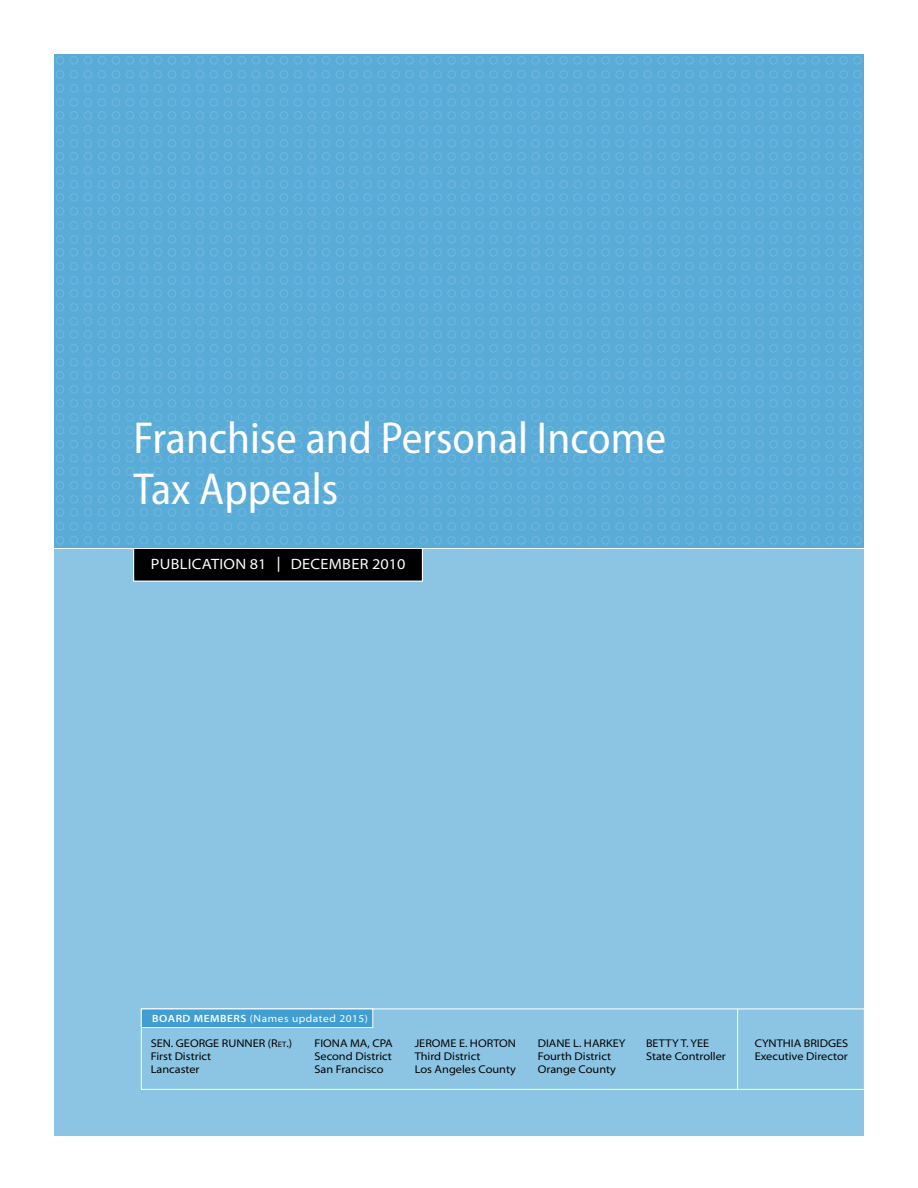
<style>
.page{position:relative;width:918px;height:1188px;background:#fff}
.page>*{position:absolute;margin:0;border:0;box-sizing:border-box;transform-origin:0 0}
.t1{font:semi-condensed 45px/51px "Myriad Pro";color:#fff}
.t2{font:16.5px "Universal Std Newswith Comm Pi";color:#7abce0}
.t3{font:semi-expanded 15px "Myriad Pro";letter-spacing:.02em;color:#fff}
.t4{font:semi-expanded 11.25px/12.8px "Myriad Pro";color:#000}
.t5{font:semi-expanded 10.5px "Myriad Pro";letter-spacing:.05em;color:#fff}
.s1{font-family:"Optima LT Std";font-weight:700;font-stretch:normal}
.s2{font-weight:600}
.s3{font-style:inherit}
.s4{font-size:7.8px}
</style>
<div class="page">
<div style="left:54px;top:549px;width:810px;height:587px;background:#8cc5e4"></div>
<div style="left:134px;top:548px;width:288px;height:33px;background:#000"></div>
<div style="left:133px;top:548px;width:290px;height:34px;border:1px solid #fff"></div>
<div style="left:54px;top:54px;width:810px;height:494px;background:#59abd8"></div>
<div style="left:141px;top:1009px;width:724px;height:81px;border:1px solid #fff"></div>
<div style="left:141px;top:1009px;width:232px;height:19px;background:#409ed2"></div>
<div style="left:141px;top:1009px;width:232px;height:19px;border:1px solid #fff"></div>
<hr style="left:737px;top:1009px;width:1px;height:80px;background:#fff">
<p class="t2" style="left:56px;top:54px;width:808px">• • • • • • • • • • • • • • • • • • • • • • • • • • • • • • • • • • • • • • • • • • • • • • • • • • • • • • • • • •</p>
<p class="t2" style="left:56px;top:68px;width:808px">• • • • • • • • • • • • • • • • • • • • • • • • • • • • • • • • • • • • • • • • • • • • • • • • • • • • • • • • • •</p>
<p class="t2" style="left:56px;top:81px;width:808px">• • • • • • • • • • • • • • • • • • • • • • • • • • • • • • • • • • • • • • • • • • • • • • • • • • • • • • • • • •</p>
<p class="t2" style="left:56px;top:95px;width:808px">• • • • • • • • • • • • • • • • • • • • • • • • • • • • • • • • • • • • • • • • • • • • • • • • • • • • • • • • • •</p>
<p class="t2" style="left:56px;top:109px;width:808px">• • • • • • • • • • • • • • • • • • • • • • • • • • • • • • • • • • • • • • • • • • • • • • • • • • • • • • • • • •</p>
<p class="t2" style="left:56px;top:122px;width:808px">• • • • • • • • • • • • • • • • • • • • • • • • • • • • • • • • • • • • • • • • • • • • • • • • • • • • • • • • • •</p>
<p class="t2" style="left:56px;top:136px;width:808px">• • • • • • • • • • • • • • • • • • • • • • • • • • • • • • • • • • • • • • • • • • • • • • • • • • • • • • • • • •</p>
<p class="t2" style="left:56px;top:150px;width:808px">• • • • • • • • • • • • • • • • • • • • • • • • • • • • • • • • • • • • • • • • • • • • • • • • • • • • • • • • • •</p>
<p class="t2" style="left:56px;top:163px;width:808px">• • • • • • • • • • • • • • • • • • • • • • • • • • • • • • • • • • • • • • • • • • • • • • • • • • • • • • • • • •</p>
<p class="t2" style="left:56px;top:177px;width:808px">• • • • • • • • • • • • • • • • • • • • • • • • • • • • • • • • • • • • • • • • • • • • • • • • • • • • • • • • • •</p>
<p class="t2" style="left:56px;top:191px;width:808px">• • • • • • • • • • • • • • • • • • • • • • • • • • • • • • • • • • • • • • • • • • • • • • • • • • • • • • • • • •</p>
<p class="t2" style="left:56px;top:205px;width:808px">• • • • • • • • • • • • • • • • • • • • • • • • • • • • • • • • • • • • • • • • • • • • • • • • • • • • • • • • • •</p>
<p class="t2" style="left:56px;top:218px;width:808px">• • • • • • • • • • • • • • • • • • • • • • • • • • • • • • • • • • • • • • • • • • • • • • • • • • • • • • • • • •</p>
<p class="t2" style="left:56px;top:232px;width:808px">• • • • • • • • • • • • • • • • • • • • • • • • • • • • • • • • • • • • • • • • • • • • • • • • • • • • • • • • • •</p>
<p class="t2" style="left:56px;top:246px;width:808px">• • • • • • • • • • • • • • • • • • • • • • • • • • • • • • • • • • • • • • • • • • • • • • • • • • • • • • • • • •</p>
<p class="t2" style="left:56px;top:259px;width:808px">• • • • • • • • • • • • • • • • • • • • • • • • • • • • • • • • • • • • • • • • • • • • • • • • • • • • • • • • • •</p>
<p class="t2" style="left:56px;top:273px;width:808px">• • • • • • • • • • • • • • • • • • • • • • • • • • • • • • • • • • • • • • • • • • • • • • • • • • • • • • • • • •</p>
<p class="t2" style="left:56px;top:287px;width:808px">• • • • • • • • • • • • • • • • • • • • • • • • • • • • • • • • • • • • • • • • • • • • • • • • • • • • • • • • • •</p>
<p class="t2" style="left:56px;top:300px;width:808px">• • • • • • • • • • • • • • • • • • • • • • • • • • • • • • • • • • • • • • • • • • • • • • • • • • • • • • • • • •</p>
<p class="t2" style="left:56px;top:314px;width:808px">• • • • • • • • • • • • • • • • • • • • • • • • • • • • • • • • • • • • • • • • • • • • • • • • • • • • • • • • • •</p>
<p class="t2" style="left:56px;top:328px;width:808px">• • • • • • • • • • • • • • • • • • • • • • • • • • • • • • • • • • • • • • • • • • • • • • • • • • • • • • • • • •</p>
<p class="t2" style="left:56px;top:341px;width:808px">• • • • • • • • • • • • • • • • • • • • • • • • • • • • • • • • • • • • • • • • • • • • • • • • • • • • • • • • • •</p>
<p class="t2" style="left:56px;top:355px;width:808px">• • • • • • • • • • • • • • • • • • • • • • • • • • • • • • • • • • • • • • • • • • • • • • • • • • • • • • • • • •</p>
<p class="t2" style="left:56px;top:369px;width:808px">• • • • • • • • • • • • • • • • • • • • • • • • • • • • • • • • • • • • • • • • • • • • • • • • • • • • • • • • • •</p>
<p class="t2" style="left:56px;top:383px;width:808px">• • • • • • • • • • • • • • • • • • • • • • • • • • • • • • • • • • • • • • • • • • • • • • • • • • • • • • • • • •</p>
<p class="t2" style="left:56px;top:396px;width:808px">• • • • • • • • • • • • • • • • • • • • • • • • • • • • • • • • • • • • • • • • • • • • • • • • • • • • • • • • • •</p>
<p class="t2" style="left:56px;top:410px;width:808px">• • • • • • • • • • • • • • • • • • • • • • • • • • • • • • • • • • • • • • • • • • • • • • • • • • • • • • • • • •</p>
<p class="t2" style="left:56px;top:424px;width:808px">• • • • • • • • • • • • • • • • • • • • • • • • • • • • • • • • • • • • • • • • • • • • • • • • • • • • • • • • • •</p>
<p class="t2" style="left:56px;top:437px;width:808px">• • • • • • • • • • • • • • • • • • • • • • • • • • • • • • • • • • • • • • • • • • • • • • • • • • • • • • • • • •</p>
<p class="t2" style="left:56px;top:451px;width:808px">• • • • • • • • • • • • • • • • • • • • • • • • • • • • • • • • • • • • • • • • • • • • • • • • • • • • • • • • • •</p>
<p class="t2" style="left:56px;top:465px;width:808px">• • • • • • • • • • • • • • • • • • • • • • • • • • • • • • • • • • • • • • • • • • • • • • • • • • • • • • • • • •</p>
<p class="t2" style="left:56px;top:478px;width:808px">• • • • • • • • • • • • • • • • • • • • • • • • • • • • • • • • • • • • • • • • • • • • • • • • • • • • • • • • • •</p>
<p class="t2" style="left:56px;top:492px;width:808px">• • • • • • • • • • • • • • • • • • • • • • • • • • • • • • • • • • • • • • • • • • • • • • • • • • • • • • • • • •</p>
<p class="t2" style="left:56px;top:506px;width:808px">• • • • • • • • • • • • • • • • • • • • • • • • • • • • • • • • • • • • • • • • • • • • • • • • • • • • • • • • • •</p>
<p class="t2" style="left:56px;top:520px;width:808px">• • • • • • • • • • • • • • • • • • • • • • • • • • • • • • • • • • • • • • • • • • • • • • • • • • • • • • • • • •</p>
<p class="t2" style="left:56px;top:533px;width:808px">• • • • • • • • • • • • • • • • • • • • • • • • • • • • • • • • • • • • • • • • • • • • • • • • • • • • • • • • • •</p>
<p class="t1" style="left:134px;top:414px;width:534px">Franchise and Personal Income<br>Tax Appeals</p>
<p class="t3" style="left:151px;top:556px;width:256px">PUBLICATION 81 <span class="s1">|</span> DECEMBER 2010</p>
<p class="t5" style="left:152px;top:1013px;width:217px"><span class="s2">BOARD MEMBERS</span> (Names updated 2015)</p>
<p class="t4" style="left:151px;top:1037px;width:143px">SEN. GEORGE RUNNER <span class="s3">(R</span><span class="s4">et</span><span class="s3">.)<br></span>First District<br>Lancaster</p>
<p class="t4" style="left:314px;top:1037px;width:80px;text-align:justify">FIONA MA, CPA Second District San Francisco</p>
<p class="t4" style="left:415px;top:1037px;width:103px">JEROME E. HORTON<br>Third District<br>Los Angeles County</p>
<p class="t4" style="left:538px;top:1037px;width:89px">DIANE L. HARKEY<br>Fourth District<br>Orange County</p>
<p class="t4" style="left:646px;top:1037px;width:81px">BETTY T. YEE<br>State Controller</p>
<p class="t4" style="left:755px;top:1037px;width:95px">CYNTHIA BRIDGES<br>Executive Director</p>
</div>
